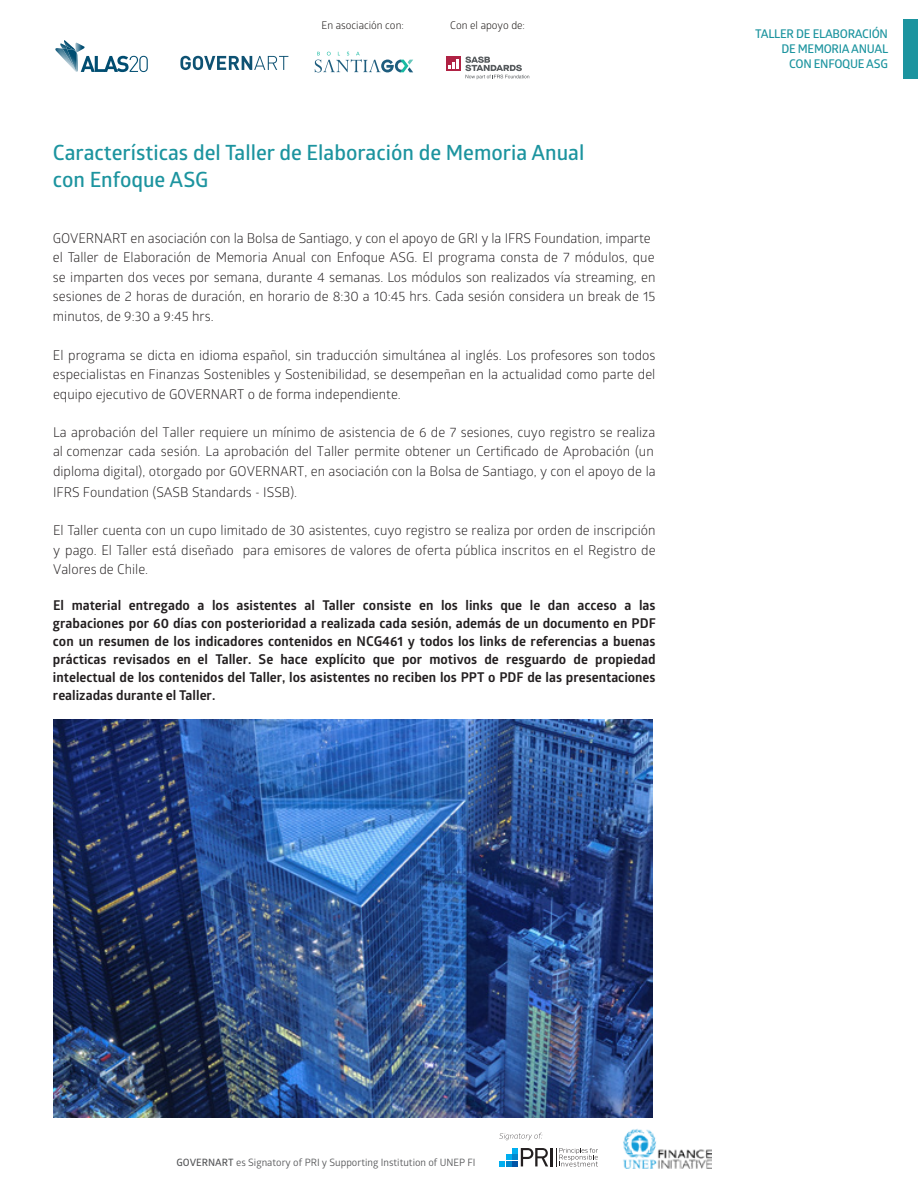
<style>
.page{position:relative;width:918px;height:1188px;background:#fff}
.page>*{position:absolute;margin:0;border:0;box-sizing:border-box;transform-origin:0 0}
.t1{font:600 21px/27px "Glober";color:#1c949f}
.t2{font:13.5px/19.5px "Glober";color:#231f20}
.t3{font:700 13.5px/18px "Glober";color:#231f20;text-align:justify}
.t4{font:600 12px/15px "Glober";letter-spacing:-.025em;color:#1c949f;text-align:right}
.t5{font:10.5px "Glober";color:#0c0806}
.t6{font:10.2px "Glober";color:#57585a}
.s1{font-weight:600}
</style>
<div class="page">
<svg style="left:499px;top:1148px;width:99px;height:19px"></svg>
<svg style="left:499px;top:1133px;width:43px;height:7px"></svg>
<img style="left:623px;top:1129px;width:88px;height:39px">
<img style="left:53px;top:720px;width:599px;height:398px">
<div style="left:903px;top:19px;width:15px;height:60px;background:#1c949f"></div>
<img style="left:55px;top:48px;width:5px;height:7px">
<svg style="left:60px;top:40px;width:88px;height:32px"></svg>
<svg style="left:446px;top:57px;width:15px;height:14px"></svg>
<svg style="left:449px;top:59px;width:9px;height:10px"></svg>
<svg style="left:465px;top:57px;width:64px;height:22px"></svg>
<svg style="left:315px;top:52px;width:98px;height:20px"></svg>
<svg style="left:180px;top:56px;width:108px;height:14px"></svg>
<p class="t5" style="left:322px;top:18px;width:84px">En asociación con:</p>
<p class="t5" style="left:450px;top:18px;width:76px">Con el apoyo de:</p>
<h1 class="t1" style="left:53px;top:139px;width:533px">Características del Taller de Elaboración de Memoria Anual con Enfoque ASG</h1>
<p class="t2" style="left:53px;top:227px;width:604px">GOVERNART en asociación con la Bolsa de Santiago, y con el apoyo de GRI y la IFRS Foundation, imparte el Taller de Elaboración de Memoria Anual con Enfoque ASG. El programa consta de 7 módulos, que se imparten dos veces por semana, durante 4 semanas. Los módulos son realizados vía streaming, en sesiones de 2 horas de duración, en horario de 8:30 a 10:45 hrs. Cada sesión considera un break de 15 minutos, de 9:30 a 9:45 hrs.</p>
<p class="t2" style="left:53px;top:344px;width:604px;text-align:justify">El programa se dicta en idioma español, sin traducción simultánea al inglés. Los profesores son todos especialistas en Finanzas Sostenibles y Sostenibilidad, se desempeñan en la actualidad como parte del equipo ejecutivo de GOVERNART o de forma independiente.</p>
<p class="t2" style="left:53px;top:422px;width:604px">La aprobación del Taller requiere un mínimo de asistencia de 6 de 7 sesiones, cuyo registro se realiza al comenzar cada sesión. La aprobación del Taller permite obtener un Certificado de Aprobación (un diploma digital), otorgado por GOVERNART, en asociación con la Bolsa de Santiago, y con el apoyo de la</p>
<p class="t2" style="left:53px;top:482px;width:246px">IFRS Foundation (SASB Standards - ISSB).</p>
<p class="t2" style="left:53px;top:520px;width:604px;text-align:justify">El Taller cuenta con un cupo limitado de 30 asistentes, cuyo registro se realiza por orden de inscripción y pago. El Taller está diseñado para emisores de valores de oferta pública inscritos en el Registro de Valores de Chile.</p>
<p class="t3" style="left:53px;top:596px;width:604px">El material entregado a los asistentes al Taller consiste en los links que le dan acceso a las grabaciones por 60 días con posterioridad a realizada cada sesión, además de un documento en PDF con un resumen de los indicadores contenidos en NCG461 y todos los links de referencias a buenas prácticas revisados en el Taller. Se hace explícito que por motivos de resguardo de propiedad intelectual de los contenidos del Taller, los asistentes no reciben los PPT o PDF de las presentaciones realizadas durante el Taller.</p>
<p class="t4" style="left:755px;top:26px;width:135px">TALLER DE ELABORACIÓN<br>DE MEMORIA ANUAL<br>CON ENFOQUE ASG</p>
<p class="t6" style="left:176px;top:1155px;width:301px"><span class="s1">GOVERNART</span> es Signatory of PRI y Supporting Institution of UNEP FI</p>
</div>
